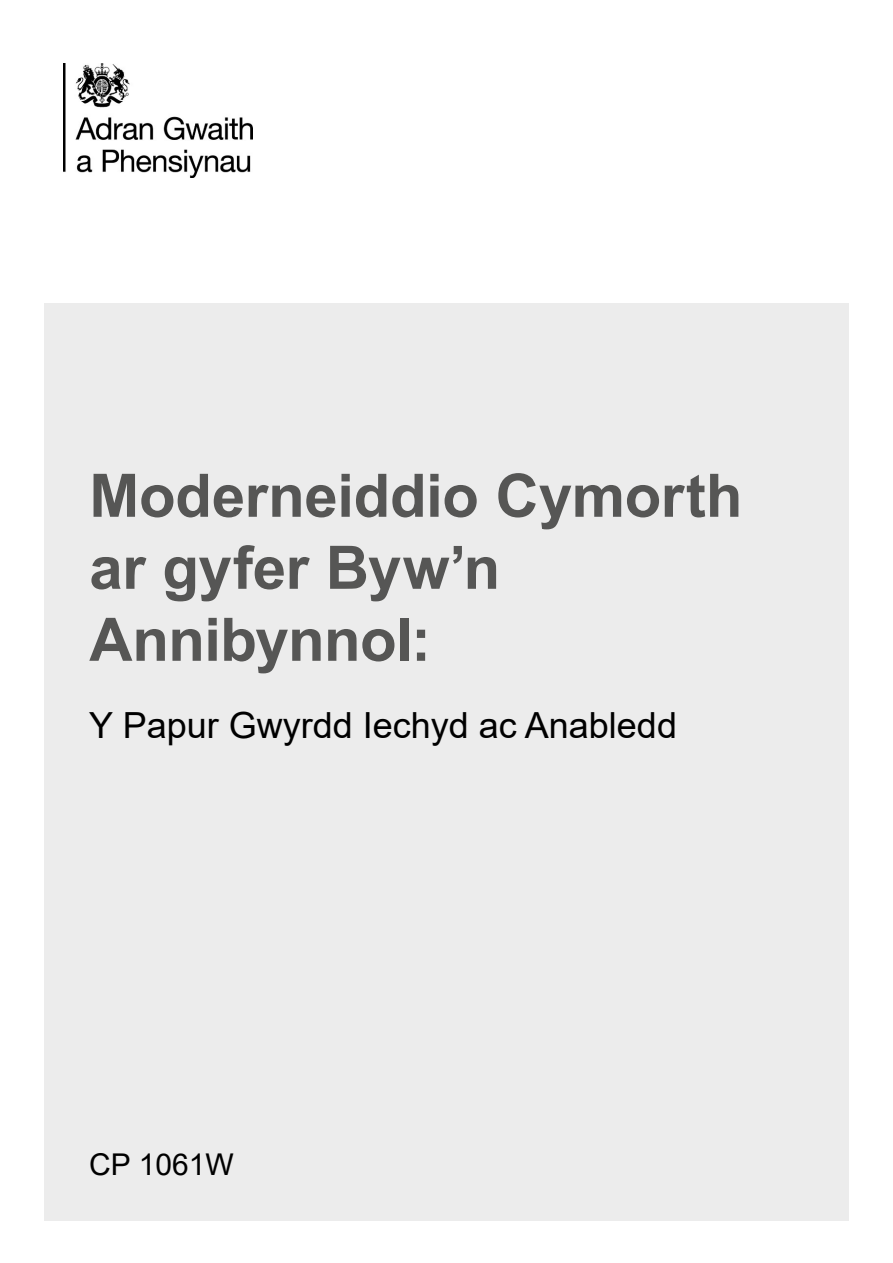
<style>
.page{position:relative;width:893px;height:1263px;background:#fff}
.page>*{position:absolute;margin:0;border:0;box-sizing:border-box;transform-origin:0 0}
.Cover_Title{font:700 60px/72px "Arial";letter-spacing:-.005em;color:#565655}
.Cover_SubTitle{font:36px "Arial";color:#000}
.Body_Text{font:30px "Arial";color:#000}
</style>
<div class="page">
<div style="left:44px;top:303px;width:805px;height:917px;background:#ececec"></div>
<img style="left:64px;top:64px;width:189px;height:114px">
<h1 class="Cover_Title" style="left:89px;top:460px;width:655px">Moderneiddio Cymorth ar gyfer Byw’n<br>Annibynnol:</h1>
<p class="Cover_SubTitle" style="left:89px;top:700px;width:589px">Y Papur Gwyrdd Iechyd ac Anabledd</p>
<p class="Body_Text" style="left:89px;top:1143px;width:146px">CP 1061W</p>
</div>
